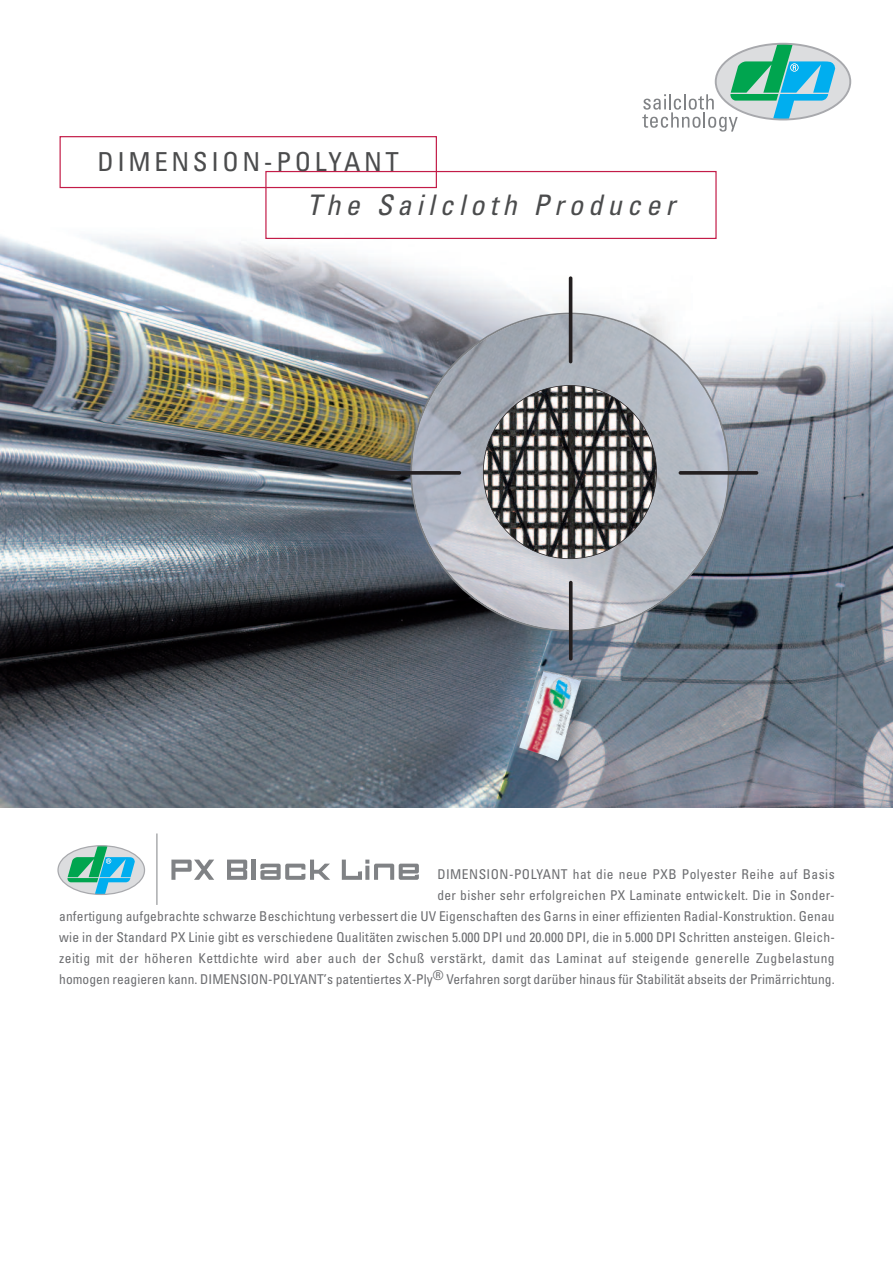
<style>
.page{position:relative;width:893px;height:1263px;background:#fff}
.page>*{position:absolute;margin:0;border:0;box-sizing:border-box;transform-origin:0 0}
.t1{font:italic condensed 28.35px "Univers";letter-spacing:.18em;color:#4b4c4d}
.t2{font:condensed 26.1px "Univers";letter-spacing:.135em;color:#4b4c4d}
.t3{font:condensed 13.5px/21px "Univers";letter-spacing:.015em;color:#6c6d70;text-align:right}
</style>
<div class="page">
<img style="left:0;top:42px;width:893px;height:766px">
<img style="left:504px;top:644px;width:121px;height:161px">
<img style="left:544px;top:671px;width:37px;height:77px">
<div style="left:716px;top:44px;width:134px;height:75px;background:#dcdddf;border-radius:50%"></div>
<svg style="left:642px;top:44px;width:193px;height:88px"></svg>
<div style="left:715px;top:43px;width:136px;height:77px;border:2px solid #a8a9ad;border-radius:50%"></div>
<div style="left:265px;top:171px;width:452px;height:68px;border:1px solid #c31c48"></div>
<div style="left:60px;top:136px;width:377px;height:52px;border:1px solid #c31c48"></div>
<svg style="left:410px;top:313px;width:319px;height:318px;background:#a3a8b0"></svg>
<img style="left:483px;top:385px;width:173px;height:174px;border-radius:50%">
<hr style="left:374px;top:471px;width:87px;height:4px;background:#231f20;border-radius:2px">
<hr style="left:569px;top:276px;width:3px;height:87px;background:#231f20;border-radius:2px">
<svg style="left:569px;top:581px;width:4px;height:79px"></svg>
<svg style="left:679px;top:471px;width:79px;height:4px"></svg>
<hr style="left:156px;top:833px;width:1px;height:72px;background:#808285">
<div style="left:58px;top:846px;width:87px;height:48px;background:#dcdddf;border-radius:50%"></div>
<svg style="left:67px;top:846px;width:68px;height:48px"></svg>
<div style="left:57px;top:845px;width:88px;height:50px;border:1px solid #a8a9ad;border-radius:50%"></div>
<svg style="left:171px;top:859px;width:43px;height:21px"></svg>
<svg style="left:227px;top:859px;width:20px;height:21px"></svg>
<hr style="left:252px;top:859px;width:4px;height:21px;background:#808285">
<svg style="left:260px;top:859px;width:70px;height:21px"></svg>
<svg style="left:342px;top:859px;width:77px;height:21px"></svg>
<h2 class="t2" style="left:98px;top:152px;width:303px">DIMENSION-POLYANT</h2>
<h1 class="t1" style="left:307px;top:195px;width:370px">The Sailcloth Producer</h1>
<p class="t3" style="left:59px;top:865px;width:777px">DIMENSION-POLYANT hat die neue PXB Polyester Reihe auf Basis<br>der bisher sehr erfolgreichen PX Laminate entwickelt. Die in Sonder-<br>anfertigung aufgebrachte schwarze Beschichtung verbessert die UV Eigenschaften des Garns in einer effizienten Radial-Konstruktion. Genau wie in der Standard PX Linie gibt es verschiedene Qualitäten zwischen 5.000 DPI und 20.000 DPI, die in 5.000 DPI Schritten ansteigen. Gleich&shy;zeitig mit der höheren Kettdichte wird aber auch der Schuß verstärkt, damit das Laminat auf steigende generelle Zugbelastung homogen reagieren kann. DIMENSION-POLYANT’s patentiertes X-Ply® Verfahren sorgt darüber hinaus für Stabilität abseits der Primärrichtung.</p>
</div>
